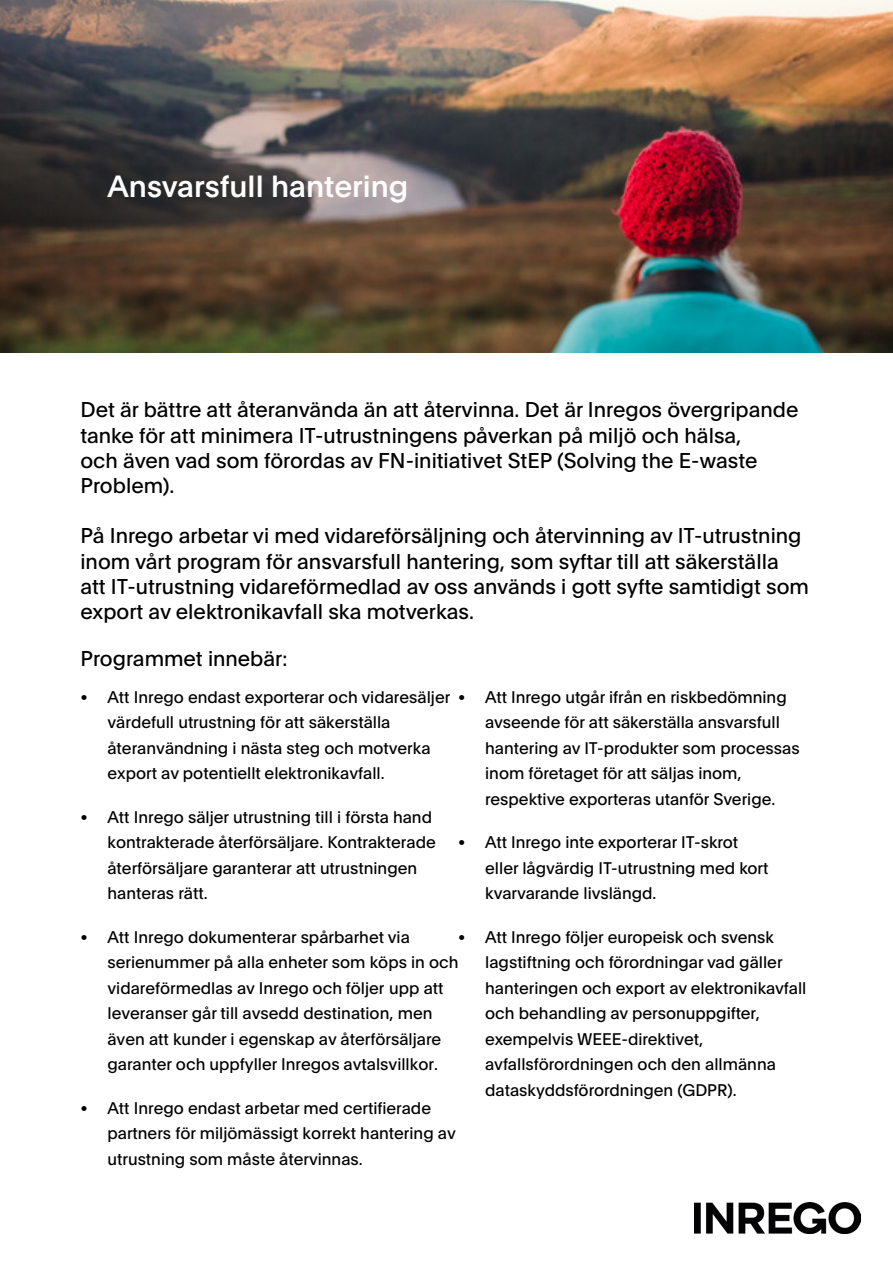
<style>
.page{position:relative;width:893px;height:1263px;background:#fff}
.page>*{position:absolute;margin:0;border:0;box-sizing:border-box;transform-origin:0 0}
.Title_white{font:500 30px "Plain";color:#fff}
.Text_no_hyphenation{font:21px/25.2px "Plain";color:#000}
.t1{font:16.5px/25.5px "Plain";color:#000}
</style>
<div class="page">
<img style="left:0;top:0;width:893px;height:352px">
<img style="left:694px;top:1202px;width:166px;height:32px">
<p class="Title_white" style="left:107px;top:164px;width:302px">Ansvarsfull hantering</p>
<p class="Text_no_hyphenation" style="left:80px;top:396px;width:719px">Det är bättre att återanvända än att återvinna. Det är Inregos övergripande tanke för att minimera IT-utrustningens påverkan på miljö och hälsa,<br>och även vad som förordas av FN-initiativet StEP (Solving the E-waste Problem).</p>
<p class="Text_no_hyphenation" style="left:80px;top:522px;width:730px">På Inrego arbetar vi med vidareförsäljning och återvinning av IT-utrustning inom vårt program för ansvarsfull hantering, som syftar till att säkerställa att IT-utrustning vidareförmedlad av oss används i gott syfte samtidigt som export av elektronikavfall ska motverkas.</p>
<p class="Text_no_hyphenation" style="left:80px;top:645px;width:208px">Programmet innebär:</p>
<p class="t1" style="left:107px;top:683px;width:344px;text-indent:-27px">• Att Inrego endast exporterar och vidaresäljer värdefull utrustning för att säkerställa återanvändning i nästa steg och motverka export av potentiellt elektronikavfall.</p>
<p class="t1" style="left:107px;top:803px;width:330px;text-indent:-27px">• Att Inrego säljer utrustning till i första hand kontrakterade återförsäljare. Kontrakterade återförsäljare garanterar att utrustningen hanteras rätt.</p>
<p class="t1" style="left:107px;top:923px;width:353px;text-indent:-27px">• Att Inrego dokumenterar spårbarhet via serienummer på alla enheter som köps in och vidareförmedlas av Inrego och följer upp att leveranser går till avsedd destination, men även att kunder i egenskap av återförsäljare garanter och uppfyller Inregos avtalsvillkor.</p>
<p class="t1" style="left:107px;top:1094px;width:350px;text-indent:-27px">• Att Inrego endast arbetar med certifierade partners för miljömässigt korrekt hantering av utrustning som måste återvinnas.</p>
<p class="t1" style="left:485px;top:683px;width:316px;text-indent:-27px">• Att Inrego utgår ifrån en riskbedömning avseende för att säkerställa ansvarsfull hantering av IT-produkter som processas inom företaget för att säljas inom, respektive exporteras utanför Sverige.</p>
<p class="t1" style="left:485px;top:829px;width:285px;text-indent:-27px">• Att Inrego inte exporterar IT-skrot eller lågvärdig IT-utrustning med kort kvarvarande livslängd.</p>
<p class="t1" style="left:485px;top:923px;width:323px;text-indent:-27px">• Att Inrego följer europeisk och svensk lagstiftning och förordningar vad gäller hanteringen och export av elektronikavfall och behandling av personuppgifter, exempelvis WEEE-direktivet, avfallsförordningen och den allmänna dataskyddsförordningen (GDPR).</p>
</div>
